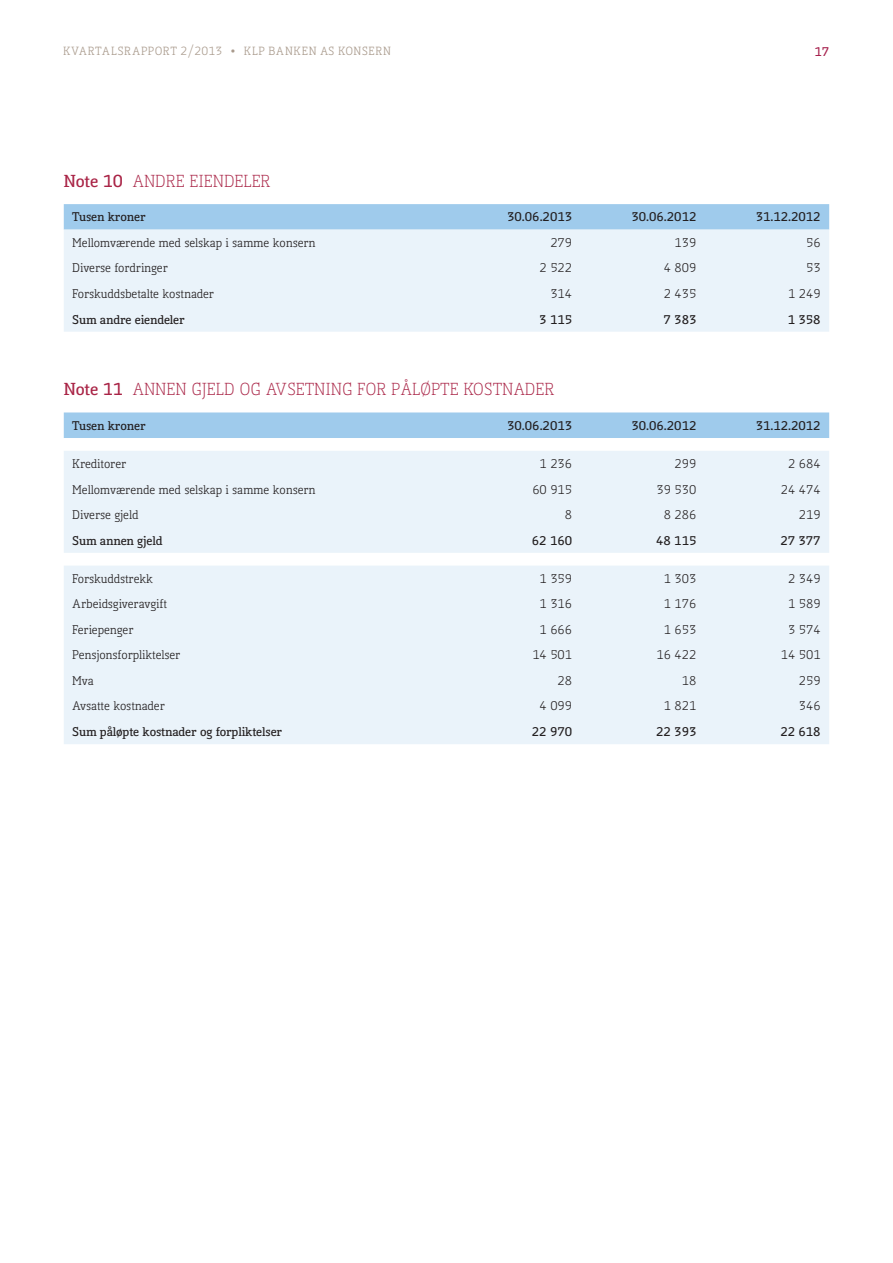
<style>
.page{position:relative;width:893px;height:1263px;background:#fff}
.page>*{position:absolute;margin:0;border:0;box-sizing:border-box;transform-origin:0 0}
.NOTER{font:300 16.5px "Kofi Pure Serif";color:#a92446}
.Tabelltekst{font:12px "Kofi Pure Serif";color:#231f20}
.Tabelltekst_HEADER{font:700 12px "Kofi Pure Serif";color:#231f20}
.t1{font:700 12px "Kofi Pure Serif";color:#a6204c}
.t2{font:11.25px "Kofi Pure Serif";letter-spacing:.05em;color:#a99a8c}
.s1{font-size:16.5px}
.s2{font-weight:700}
</style>
<div class="page">
<svg style="left:64px;top:204px;width:765px;height:26px;background:#a1ccec"></svg>
<svg style="left:64px;top:230px;width:765px;height:514px;fill:#eaf3fa"></svg>
<p class="t2" style="left:63px;top:44px;width:330px">KVARTALSRAPPORT 2/2013 <span class="s1">•</span> KLP BANKEN AS KONSERN</p>
<p class="t1" style="left:815px;top:43px;width:16px">17</p>
<p class="NOTER" style="left:64px;top:171px;width:208px"><span class="s2">Note 10</span> ANDRE EIENDELER</p>
<p class="Tabelltekst_HEADER" style="left:72px;top:209px;width:75px">Tusen kroner</p>
<p class="Tabelltekst_HEADER" style="left:507px;top:209px;width:67px">30.06.2013</p>
<p class="Tabelltekst_HEADER" style="left:631px;top:209px;width:67px">30.06.2012</p>
<p class="Tabelltekst_HEADER" style="left:756px;top:209px;width:67px">31.12.2012</p>
<p class="Tabelltekst" style="left:72px;top:235px;width:245px">Mellomværende med selskap i samme konsern</p>
<p class="Tabelltekst" style="left:550px;top:235px;width:23px">279</p>
<p class="Tabelltekst" style="left:675px;top:235px;width:23px">139</p>
<p class="Tabelltekst" style="left:806px;top:235px;width:16px">56</p>
<p class="Tabelltekst" style="left:72px;top:260px;width:97px">Diverse fordringer</p>
<p class="Tabelltekst" style="left:540px;top:260px;width:34px">2 522</p>
<p class="Tabelltekst" style="left:664px;top:260px;width:34px">4 809</p>
<p class="Tabelltekst" style="left:806px;top:260px;width:16px">53</p>
<p class="Tabelltekst" style="left:72px;top:286px;width:143px">Forskuddsbetalte kostnader</p>
<p class="Tabelltekst" style="left:550px;top:286px;width:23px">314</p>
<p class="Tabelltekst" style="left:664px;top:286px;width:34px">2 435</p>
<p class="Tabelltekst" style="left:788px;top:286px;width:34px">1 249</p>
<p class="Tabelltekst_HEADER" style="left:72px;top:311px;width:114px">Sum andre eiendeler</p>
<p class="Tabelltekst_HEADER" style="left:539px;top:311px;width:34px">3 115</p>
<p class="Tabelltekst_HEADER" style="left:663px;top:311px;width:34px">7 383</p>
<p class="Tabelltekst_HEADER" style="left:788px;top:311px;width:34px">1 358</p>
<p class="NOTER" style="left:64px;top:379px;width:492px"><span class="s2">Note 11</span> ANNEN GJELD OG AVSETNING FOR PÅLØPTE KOSTNADER</p>
<p class="Tabelltekst_HEADER" style="left:72px;top:417px;width:75px">Tusen kroner</p>
<p class="Tabelltekst_HEADER" style="left:507px;top:417px;width:67px">30.06.2013</p>
<p class="Tabelltekst_HEADER" style="left:631px;top:417px;width:67px">30.06.2012</p>
<p class="Tabelltekst_HEADER" style="left:756px;top:417px;width:67px">31.12.2012</p>
<p class="Tabelltekst" style="left:72px;top:456px;width:55px">Kreditorer</p>
<p class="Tabelltekst" style="left:540px;top:456px;width:34px">1 236</p>
<p class="Tabelltekst" style="left:675px;top:456px;width:23px">299</p>
<p class="Tabelltekst" style="left:788px;top:456px;width:34px">2 684</p>
<p class="Tabelltekst" style="left:72px;top:482px;width:245px">Mellomværende med selskap i samme konsern</p>
<p class="Tabelltekst" style="left:532px;top:482px;width:41px">60 915</p>
<p class="Tabelltekst" style="left:657px;top:482px;width:41px">39 530</p>
<p class="Tabelltekst" style="left:781px;top:482px;width:41px">24 474</p>
<p class="Tabelltekst" style="left:72px;top:507px;width:68px">Diverse gjeld</p>
<p class="Tabelltekst" style="left:565px;top:507px;width:9px">8</p>
<p class="Tabelltekst" style="left:664px;top:507px;width:34px">8 286</p>
<p class="Tabelltekst" style="left:799px;top:507px;width:23px">219</p>
<p class="Tabelltekst_HEADER" style="left:72px;top:532px;width:92px">Sum annen gjeld</p>
<p class="Tabelltekst_HEADER" style="left:532px;top:532px;width:42px">62 160</p>
<p class="Tabelltekst_HEADER" style="left:656px;top:532px;width:42px">48 115</p>
<p class="Tabelltekst_HEADER" style="left:780px;top:532px;width:42px">27 377</p>
<p class="Tabelltekst" style="left:72px;top:571px;width:82px">Forskuddstrekk</p>
<p class="Tabelltekst" style="left:540px;top:571px;width:34px">1 359</p>
<p class="Tabelltekst" style="left:664px;top:571px;width:34px">1 303</p>
<p class="Tabelltekst" style="left:788px;top:571px;width:34px">2 349</p>
<p class="Tabelltekst" style="left:72px;top:596px;width:96px">Arbeidsgiveravgift</p>
<p class="Tabelltekst" style="left:540px;top:596px;width:34px">1 316</p>
<p class="Tabelltekst" style="left:664px;top:596px;width:34px">1 176</p>
<p class="Tabelltekst" style="left:788px;top:596px;width:34px">1 589</p>
<p class="Tabelltekst" style="left:72px;top:622px;width:63px">Feriepenger</p>
<p class="Tabelltekst" style="left:540px;top:622px;width:34px">1 666</p>
<p class="Tabelltekst" style="left:664px;top:622px;width:34px">1 653</p>
<p class="Tabelltekst" style="left:788px;top:622px;width:34px">3 574</p>
<p class="Tabelltekst" style="left:72px;top:647px;width:110px">Pensjonsforpliktelser</p>
<p class="Tabelltekst" style="left:532px;top:647px;width:41px">14 501</p>
<p class="Tabelltekst" style="left:657px;top:647px;width:41px">16 422</p>
<p class="Tabelltekst" style="left:781px;top:647px;width:41px">14 501</p>
<p class="Tabelltekst" style="left:72px;top:673px;width:23px">Mva</p>
<p class="Tabelltekst" style="left:558px;top:673px;width:16px">28</p>
<p class="Tabelltekst" style="left:682px;top:673px;width:16px">18</p>
<p class="Tabelltekst" style="left:799px;top:673px;width:23px">259</p>
<p class="Tabelltekst" style="left:72px;top:698px;width:94px">Avsatte kostnader</p>
<p class="Tabelltekst" style="left:540px;top:698px;width:34px">4 099</p>
<p class="Tabelltekst" style="left:664px;top:698px;width:34px">1 821</p>
<p class="Tabelltekst" style="left:799px;top:698px;width:23px">346</p>
<p class="Tabelltekst_HEADER" style="left:72px;top:723px;width:211px">Sum påløpte kostnader og forpliktelser</p>
<p class="Tabelltekst_HEADER" style="left:532px;top:723px;width:42px">22 970</p>
<p class="Tabelltekst_HEADER" style="left:656px;top:723px;width:42px">22 393</p>
<p class="Tabelltekst_HEADER" style="left:780px;top:723px;width:42px">22 618</p>
</div>
